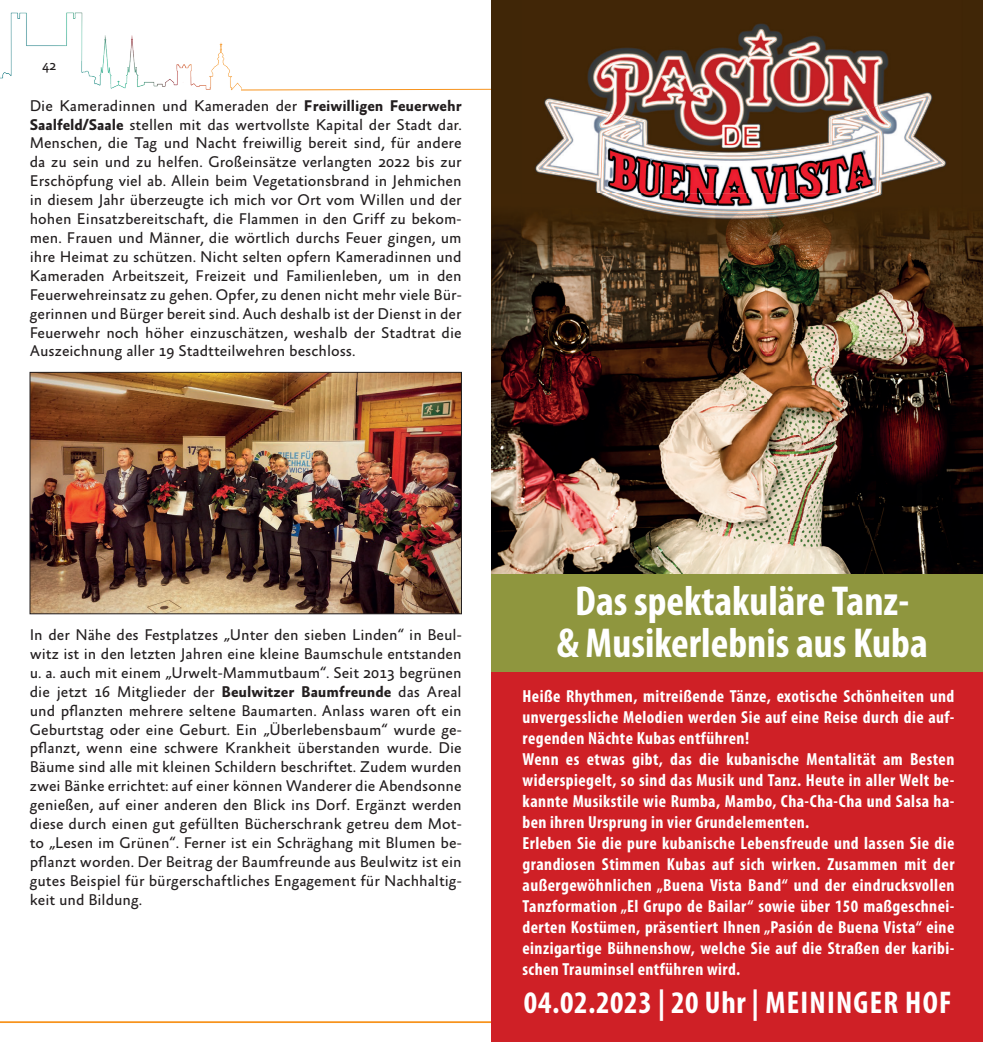
<style>
.page{position:relative;width:983px;height:1042px;background:#fff}
.page>*{position:absolute;margin:0;border:0;box-sizing:border-box;transform-origin:0 0}
.t1{font:700 condensed 42px/42px "Myriad Pro";color:#fff;text-align:center}
.t2{font:700 condensed 31.5px "Myriad Pro";letter-spacing:.04em;color:#fff}
.t3{font:700 condensed 17.5px/21px "Myriad Pro";letter-spacing:.025em;color:#fff}
.t4{font:15.75px/18.9px "Absara Sans OT";color:#231f20;text-align:justify}
.t5{font:14px "Absara Sans OT";color:#231f20}
.s1{font-weight:700}
</style>
<div class="page">
<hr style="left:0;top:1021px;width:491px;height:2px;background:#f7931d">
<svg style="left:241px;top:88px;width:250px;height:3px"></svg>
<img style="left:0;top:12px;width:241px;height:79px">
<div style="left:491px;top:657px;width:491px;height:385px;background:#cf2026"></div>
<div style="left:491px;top:0;width:491px;height:358px;background:#402607"></div>
<img style="left:535px;top:23px;width:397px;height:150px">
<img style="left:538px;top:95px;width:409px;height:98px">
<img style="left:491px;top:193px;width:491px;height:381px">
<img style="left:601px;top:193px;width:278px;height:24px">
<div style="left:491px;top:574px;width:491px;height:97px;background:#8f963e"></div>
<img style="left:32px;top:374px;width:427px;height:238px">
<div style="left:30px;top:372px;width:431px;height:242px;border:1px solid #231f20"></div>
<p class="t5" style="left:42px;top:58px;width:16px">42</p>
<p class="t4" style="left:30px;top:97px;width:433px">Die Kameradinnen und Kameraden der <span class="s1">Freiwilligen Feuerwehr Saalfeld/Saale</span> stellen mit das wertvollste Kapital der Stadt dar.<br>Menschen, die Tag und Nacht freiwillig bereit sind, für andere da zu sein und zu helfen. Großeinsätze verlangten 2022 bis zur Erschöpfung viel ab. Allein beim Vegetationsbrand in Jehmichen in diesem Jahr überzeugte ich mich vor Ort vom Willen und der hohen Einsatzbereitschaft, die Flammen in den Griff zu bekom&shy;men. Frauen und Männer, die wörtlich durchs Feuer gingen, um ihre Heimat zu schützen. Nicht selten opfern Kameradinnen und Kameraden Arbeitszeit, Freizeit und Familienleben, um in den Feuerwehreinsatz zu gehen. Opfer, zu denen nicht mehr viele Bür&shy;gerinnen und Bürger bereit sind. Auch deshalb ist der Dienst in der Feuerwehr noch höher einzuschätzen, weshalb der Stadtrat die Auszeichnung aller 19 Stadtteilwehren beschloss.</p>
<p class="t4" style="left:30px;top:626px;width:433px">In der Nähe des Festplatzes „Unter den sieben Linden“ in Beul&shy;witz ist in den letzten Jahren eine kleine Baumschule entstanden u. a. auch mit einem „Urwelt-Mammutbaum“. Seit 2013 begrünen die jetzt 16 Mitglieder der <span class="s1">Beulwitzer Baumfreunde</span> das Areal und pflanzten mehrere seltene Baumarten. Anlass waren oft ein Geburtstag oder eine Geburt. Ein „Überlebensbaum“ wurde ge&shy;pflanzt, wenn eine schwere Krankheit überstanden wurde. Die Bäume sind alle mit kleinen Schildern beschriftet. Zudem wurden zwei Bänke errichtet: auf einer können Wanderer die Abendsonne genießen, auf einer anderen den Blick ins Dorf. Ergänzt werden diese durch einen gut gefüllten Bücherschrank getreu dem Mot&shy;to „Lesen im Grünen“. Ferner ist ein Schräghang mit Blumen be&shy;pflanzt worden. Der Beitrag der Baumfreunde aus Beulwitz ist ein gutes Beispiel für bürgerschaftliches Engagement für Nachhaltig&shy;keit und Bildung.</p>
<h1 class="t1" style="left:556px;top:579px;width:372px">Das spektakuläre Tanz-<br>&amp; Musikerlebnis aus Kuba</h1>
<p class="t3" style="left:522px;top:685px;width:433px">Heiße Rhythmen, mitreißende Tänze, exotische Schönheiten und unvergessliche Melodien werden Sie auf eine Reise durch die auf&shy;regenden Nächte Kubas entführen!<br>Wenn es etwas gibt, das die kubanische Mentalität am Besten widerspiegelt, so sind das Musik und Tanz. Heute in aller Welt be&shy;kannte Musikstile wie Rumba, Mambo, Cha-Cha-Cha und Salsa ha&shy;ben ihren Ursprung in vier Grundelementen.<br>Erleben Sie die pure kubanische Lebensfreude und lassen Sie die grandiosen Stimmen Kubas auf sich wirken. Zusammen mit der außergewöhnlichen „Buena Vista Band“ und der eindrucksvollen Tanzformation „El Grupo de Bailar“ sowie über 150 maßgeschnei&shy;derten Kostümen, präsentiert Ihnen „Pasión de Buena Vista“ eine einzigartige Bühnenshow, welche Sie auf die Straßen der karibi&shy;schen Trauminsel entführen wird.</p>
<h2 class="t2" style="left:524px;top:982px;width:429px">04.02.2023 | 20 Uhr | MEININGER HOF</h2>
</div>
